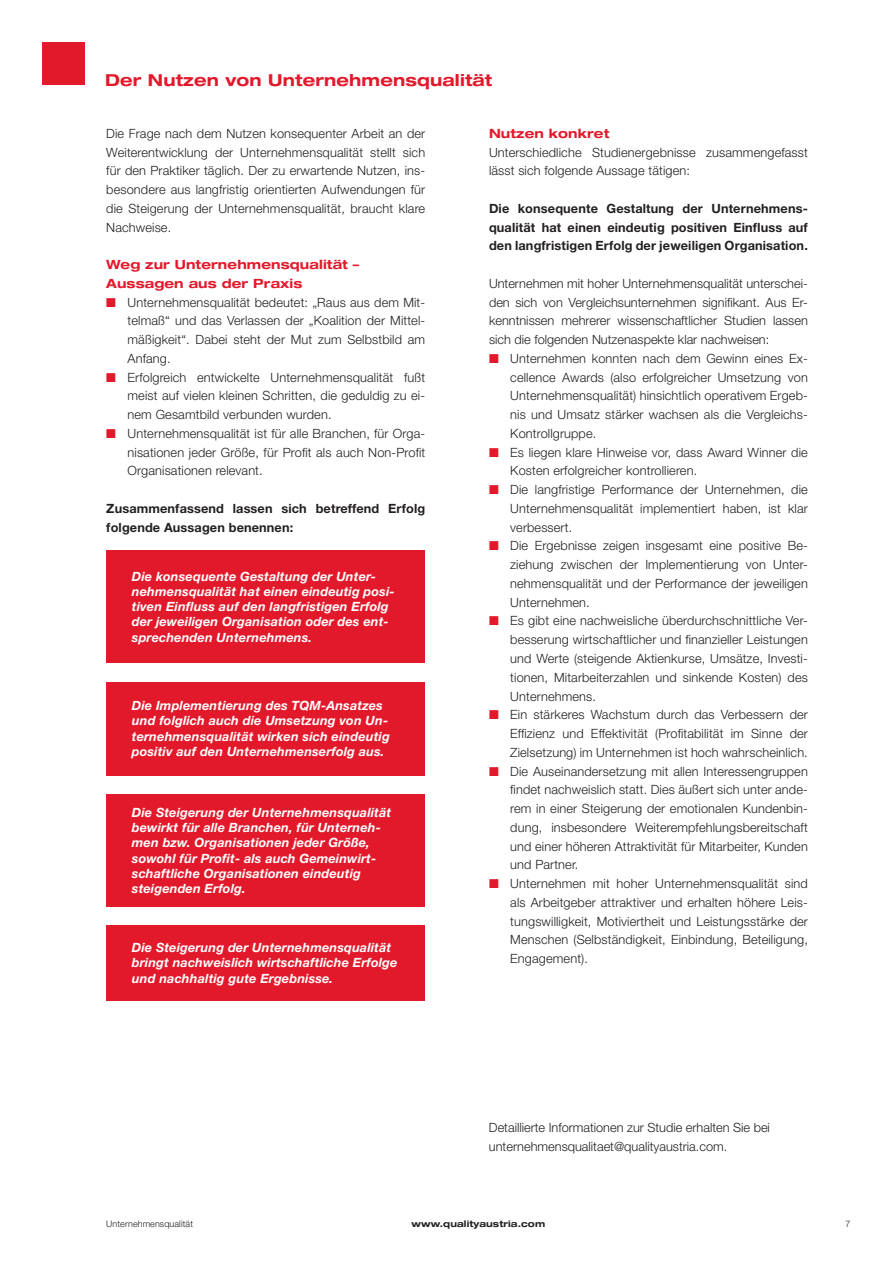
<style>
.page{position:relative;width:893px;height:1263px;background:#fff}
.page>*{position:absolute;margin:0;border:0;box-sizing:border-box;transform-origin:0 0}
.t1{font:700 expanded 16.5px "Helvetica Neue LT Std";letter-spacing:.01em;color:#e2192b}
.t2{font:300 12.75px/18.8px "Helvetica Neue LT Std";letter-spacing:.01em;color:#231f20;text-align:justify}
.t3{font:italic 700 12.75px/15.3px "Helvetica Neue LT Std";letter-spacing:.01em;color:#fff}
.t4{font:700 12.75px/18.8px "Helvetica Neue LT Std";letter-spacing:.01em;color:#231f20}
.t5{font:700 expanded 12.75px/18.8px "Helvetica Neue LT Std";letter-spacing:.01em;color:#e2192b}
.t6{font:700 expanded 9px "Helvetica Neue LT Std";letter-spacing:.01em;color:#231f20}
.t7{font:300 9px "Helvetica Neue LT Std";letter-spacing:.01em;color:#231f20}
.s1{color:#e2192b}
</style>
<div class="page">
<div style="left:43px;top:43px;width:42px;height:42px;background:#e2192b"></div>
<div style="left:106px;top:550px;width:319px;height:113px;background:#e2192b"></div>
<div style="left:106px;top:682px;width:319px;height:93px;background:#e2192b"></div>
<div style="left:106px;top:794px;width:319px;height:113px;background:#e2192b"></div>
<div style="left:106px;top:925px;width:319px;height:75px;background:#e2192b"></div>
<p class="t1" style="left:105px;top:69px;width:389px">Der Nutzen von Unternehmensqualität</p>
<p class="t2" style="left:106px;top:124px;width:320px">Die Frage nach dem Nutzen konsequenter Arbeit an der Weiterentwicklung der Unternehmensqualität stellt sich für den Praktiker täglich. Der zu erwartende Nutzen, ins&shy;besondere aus langfristig orientierten Aufwendungen für die Steigerung der Unternehmensqualität, braucht klare Nachweise.</p>
<p class="t5" style="left:106px;top:255px;width:254px">Weg zur Unternehmensqualität –<br>Aussagen aus der Praxis</p>
<p class="t2" style="left:128px;top:292px;width:299px;text-indent:-21px"><span class="s1">■</span> Unternehmensqualität bedeutet: „Raus aus dem Mit&shy;telmaß“ und das Verlassen der „Koalition der Mittel&shy;mäßigkeit“. Dabei steht der Mut zum Selbstbild am Anfang.</p>
<p class="t2" style="left:128px;top:367px;width:299px;text-indent:-21px"><span class="s1">■</span> Erfolgreich entwickelte Unternehmensqualität fußt meist auf vielen kleinen Schritten, die geduldig zu ei&shy;nem Gesamtbild verbunden wurden.</p>
<p class="t2" style="left:128px;top:424px;width:299px;text-indent:-21px"><span class="s1">■</span> Unternehmensqualität ist für alle Branchen, für Orga&shy;nisationen jeder Größe, für Profit als auch Non-Profit Organisationen relevant.</p>
<p class="t4" style="left:106px;top:499px;width:320px">Zusammenfassend lassen sich betreffend Erfolg folgende Aussagen benennen:</p>
<p class="t3" style="left:132px;top:568px;width:264px">Die konsequente Gestaltung der Unter&shy;nehmensqualität hat einen eindeutig posi&shy;tiven Einfluss auf den langfristigen Erfolg der jeweiligen Organisation oder des ent&shy;sprechenden Unternehmens.</p>
<p class="t5" style="left:489px;top:124px;width:122px">Nutzen konkret</p>
<p class="t2" style="left:489px;top:142px;width:320px">Unterschiedliche Studienergebnisse zusammengefasst lässt sich folgende Aussage tätigen:</p>
<p class="t4" style="left:489px;top:199px;width:320px;text-align:justify">Die konsequente Gestaltung der Unternehmens&shy;qualität hat einen eindeutig positiven Einfluss auf den langfristigen Erfolg der jeweiligen Organisation.</p>
<p class="t2" style="left:489px;top:274px;width:320px">Unternehmen mit hoher Unternehmensqualität unterschei&shy;den sich von Vergleichsunternehmen signifikant. Aus Er&shy;kenntnissen mehrerer wissenschaftlicher Studien lassen sich die folgenden Nutzenaspekte klar nachweisen:</p>
<p class="t2" style="left:510px;top:349px;width:299px;text-indent:-21px"><span class="s1">■</span> Unternehmen konnten nach dem Gewinn eines Ex&shy;cellence Awards (also erfolgreicher Umsetzung von Unternehmensqualität) hinsichtlich operativem Ergeb&shy;nis und Umsatz stärker wachsen als die Vergleichs-Kontrollgruppe.</p>
<p class="t2" style="left:510px;top:442px;width:299px;text-indent:-21px"><span class="s1">■</span> Es liegen klare Hinweise vor, dass Award Winner die<br>Kosten erfolgreicher kontrollieren.</p>
<p class="t2" style="left:510px;top:480px;width:299px;text-indent:-21px"><span class="s1">■</span> Die langfristige Performance der Unternehmen, die Unternehmensqualität implementiert haben, ist klar verbessert.</p>
<p class="t2" style="left:510px;top:536px;width:299px;text-indent:-21px"><span class="s1">■</span> Die Ergebnisse zeigen insgesamt eine positive Be&shy;ziehung zwischen der Implementierung von Unter&shy;nehmensqualität und der Performance der jeweiligen Unternehmen.</p>
<p class="t2" style="left:510px;top:611px;width:299px;text-indent:-21px"><span class="s1">■</span> Es gibt eine nachweisliche überdurchschnittliche Ver&shy;besserung wirtschaftlicher und finanzieller Leistungen und Werte (steigende Aktienkurse, Umsätze, Investi&shy;tionen, Mitarbeiterzahlen und sinkende Kosten) des Unternehmens.</p>
<p class="t2" style="left:510px;top:705px;width:299px;text-indent:-21px"><span class="s1">■</span> Ein stärkeres Wachstum durch das Verbessern der Effizienz und Effektivität (Profitabilität im Sinne der Zielsetzung) im Unternehmen ist hoch wahrscheinlich.</p>
<p class="t2" style="left:510px;top:761px;width:299px;text-indent:-21px"><span class="s1">■</span> Die Auseinandersetzung mit allen Interessengruppen findet nachweislich statt. Dies äußert sich unter ande&shy;rem in einer Steigerung der emotionalen Kundenbin&shy;dung, insbesondere Weiterempfehlungsbereitschaft und einer höheren Attraktivität für Mitarbeiter, Kunden und Partner.</p>
<p class="t2" style="left:510px;top:874px;width:299px;text-indent:-21px"><span class="s1">■</span> Unternehmen mit hoher Unternehmensqualität sind als Arbeitgeber attraktiver und erhalten höhere Leis&shy;tungswilligkeit, Motiviertheit und Leistungsstärke der Menschen (Selbständigkeit, Einbindung, Beteiligung, Engagement).</p>
<p class="t3" style="left:132px;top:698px;width:259px">Die Implementierung des TQM-Ansatzes und folglich auch die Umsetzung von Un&shy;ternehmensqualität wirken sich eindeutig positiv auf den Unternehmenserfolg aus.</p>
<p class="t3" style="left:132px;top:804px;width:261px">Die Steigerung der Unternehmensqualität bewirkt für alle Branchen, für Unterneh&shy;men bzw. Organisationen jeder Größe, sowohl für Profit- als auch Gemeinwirt&shy;schaftliche Organisationen eindeutig steigenden Erfolg.</p>
<p class="t3" style="left:132px;top:940px;width:267px">Die Steigerung der Unternehmensqualität bringt nachweislich wirtschaftliche Erfolge und nachhaltig gute Ergebnisse.</p>
<p class="t2" style="left:489px;top:1118px;width:283px">Detaillierte Informationen zur Studie erhalten Sie bei unternehmensqualitaet@qualityaustria.com.</p>
<p class="t7" style="left:106px;top:1218px;width:88px">Unternehmensqualität</p>
<p class="t6" style="left:412px;top:1218px;width:135px">www.qualityaustria.com</p>
<p class="t7" style="left:845px;top:1218px;width:7px">7</p>
</div>
